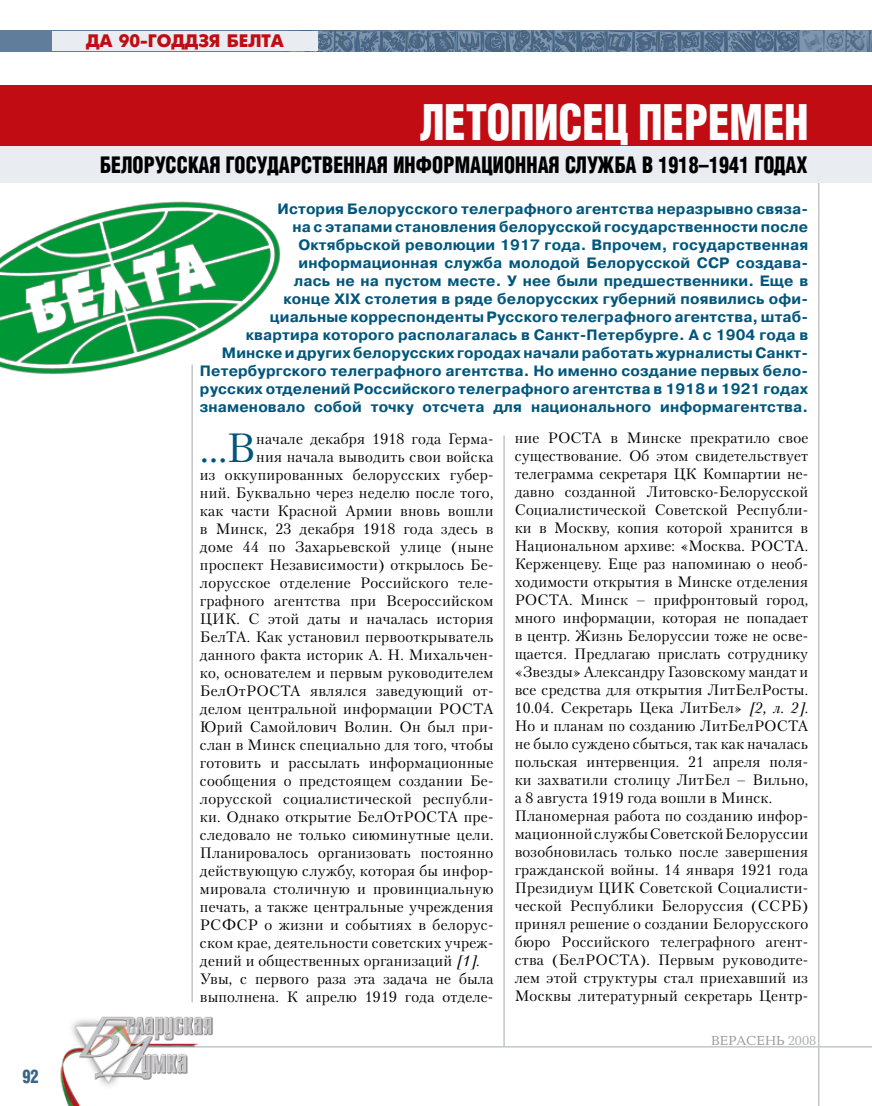
<style>
.page{position:relative;width:872px;height:1106px;background:#fff}
.page>*{position:absolute;margin:0;border:0;box-sizing:border-box;transform-origin:0 0}
.t1{font:700 47.85px "AG Letterica Cond L";color:#fff;scale:.9 1}
.t2{font:40.65px "Petersburg C";color:#00567b}
.t3{font:700 22.05px "AG Letterica Cond L";letter-spacing:.01em;color:#000;scale:.9 1}
.t4{font:18px "Futuris Extra C";color:#c10c13}
.t5{font:700 18px "AG Letterica Cond L";color:#386688;scale:.9 1}
.t6{font:15px/18px "Petersburg C";letter-spacing:.015em;color:#000}
.t7{font:700 15px/18px "Pragmatica C";letter-spacing:.01em;color:#00567b;text-align:right}
.t8{font:13.5px "Baltica C";color:#97979b}
.s1{font-style:italic}
.s2{color:#aeafb2}
</style>
<div class="page">
<img style="left:285px;top:30px;width:587px;height:1px">
<svg style="left:0;top:31px;width:871px;height:21px;background:#5f7995"></svg>
<div style="left:52px;top:31px;width:266px;height:20px;background:#e9ecf1"></div>
<hr style="left:146px;top:1046px;width:726px;height:1px;background:#c3c5c7">
<img style="left:60px;top:1002px;width:170px;height:104px">
<svg style="left:871px;top:31px;width:1px;height:21px"></svg>
<hr style="left:818px;top:176px;width:1px;height:930px;background:#c3c5c7">
<hr style="left:503px;top:435px;width:2px;height:611px;background:#c3c5c7">
<hr style="left:191px;top:365px;width:2px;height:637px;background:#c3c5c7">
<div style="left:0;top:85px;width:872px;height:61px;background:#c10c13"></div>
<div style="left:0;top:146px;width:871px;height:37px;background:#e9ecf1"></div>
<img style="left:0;top:201px;width:280px;height:177px">
<p class="t5" style="left:23px;top:1065px;width:20px">92</p>
<p class="t4" style="left:86px;top:31px;width:200px">Да 90-годдзя БелТА</p>
<h1 class="t1" style="left:420px;top:94px;width:433px">Летописец перемен</h1>
<h3 class="t3" style="left:100px;top:151px;width:787px">Белорусская государственная информационная служба в 1918ñ1941 годах</h3>
<p class="t7" style="left:200px;top:200px;width:610px">История Белорусского телеграфного агентства неразрывно связа-<br>на с этапами становления белорусской государственности после Октябрьской революции 1917 года. Впрочем, государственная информационная служба молодой Белорусской ССР создава-<br>лась не на пустом месте. У нее были предшественники. Еще в<br>конце XIX столетия в ряде белорусских губерний появились офи-<br>циальные корреспонденты Русского телеграфного агентства, штаб&shy;квартира которого располагалась в Санкт-Петербурге. А с 1904 года в Минске и других белорусских городах начали работать журналисты Санкт-Петербургского телеграфного агентства. Но именно создание первых бело&shy;русских отделений Российского телеграфного агентства в 1918 и 1921 годах знаменовало собой точку отсчета для национального информагентства.</p>
<h2 class="t2" style="left:200px;top:423px;width:57px">…В</h2>
<p class="t6" style="left:256px;top:429px;width:239px">начале декабря 1918 года Герма-</p>
<p class="t6" style="left:514px;top:428px;width:295px">ние РОСТА в Минске прекратило свое существование. Об этом свидетельствует телеграмма секретаря ЦК Компартии не&shy;давно созданной Литовско-Белорусской Социалистической Советской Республи&shy;ки в Москву, копия которой хранится в Национальном архиве: «Москва. РОСТА.<br>Керженцеву. Еще раз напоминаю о необ&shy;ходимости открытия в Минске отделения РОСТА. Минск – прифронтовый город, много информации, которая не попадает в центр. Жизнь Белоруссии тоже не осве&shy;щается. Предлагаю прислать сотруднику «Звезды» Александру Газовскому мандат и все средства для открытия ЛитБелРосты.<br>10.04. Секретарь Цека ЛитБел» <span class="s1">[2, л. 2].<br></span>Но и планам по созданию ЛитБелРОСТА не было суждено сбыться, так как началась польская интервенция. 21 апреля поля&shy;ки захватили столицу ЛитБел – Вильно, а 8 августа 1919 года вошли в Минск.<br>Планомерная работа по созданию инфор&shy;мационной службы Советской Белоруссии возобновилась только после завершения гражданской войны. 14 января 1921 года Президиум ЦИК Советской Социалисти&shy;ческой Республики Белоруссия (ССРБ) принял решение о создании Белорусского бюро Российского телеграфного агент&shy;ства (БелРОСТА). Первым руководите&shy;лем этой структуры стал приехавший из Москвы литературный секретарь Центр-</p>
<p class="t6" style="left:256px;top:447px;width:239px">ния начала выводить свои войска</p>
<p class="t6" style="left:200px;top:465px;width:295px">из оккупированных белорусских губер-</p>
<p class="t6" style="left:200px;top:483px;width:295px">ний. Буквально через неделю после того,</p>
<p class="t6" style="left:200px;top:501px;width:295px">как части Красной Армии вновь вошли</p>
<p class="t6" style="left:200px;top:519px;width:295px">в Минск, 23 декабря 1918 года здесь в</p>
<p class="t6" style="left:200px;top:537px;width:295px">доме 44 по Захарьевской улице (ныне</p>
<p class="t6" style="left:200px;top:555px;width:295px">проспект Независимости) открылось Бе-</p>
<p class="t6" style="left:200px;top:573px;width:295px">лорусское отделение Российского теле-</p>
<p class="t6" style="left:200px;top:591px;width:295px">графного агентства при Всероссийском</p>
<p class="t6" style="left:200px;top:609px;width:295px">ЦИК. С этой даты и началась история</p>
<p class="t6" style="left:200px;top:627px;width:295px">БелТА. Как установил первооткрыватель</p>
<p class="t6" style="left:200px;top:645px;width:295px">данного факта историк А. Н. Михальчен-</p>
<p class="t6" style="left:200px;top:663px;width:295px">ко, основателем и первым руководителем</p>
<p class="t6" style="left:200px;top:681px;width:295px">БелОтРОСТА являлся заведующий от-</p>
<p class="t6" style="left:200px;top:699px;width:295px">делом центральной информации РОСТА</p>
<p class="t6" style="left:200px;top:717px;width:295px">Юрий Самойлович Волин. Он был при-</p>
<p class="t6" style="left:200px;top:735px;width:295px">слан в Минск специально для того, чтобы</p>
<p class="t6" style="left:200px;top:753px;width:295px">готовить и рассылать информационные</p>
<p class="t6" style="left:200px;top:771px;width:295px">сообщения о предстоящем создании Бе-</p>
<p class="t6" style="left:200px;top:789px;width:295px">лорусской социалистической республи-</p>
<p class="t6" style="left:200px;top:807px;width:295px">ки. Однако открытие БелОтРОСТА пре-</p>
<p class="t6" style="left:200px;top:825px;width:295px">следовало не только сиюминутные цели.</p>
<p class="t6" style="left:200px;top:843px;width:295px">Планировалось организовать постоянно</p>
<p class="t6" style="left:200px;top:861px;width:295px">действующую службу, которая бы инфор-</p>
<p class="t6" style="left:200px;top:879px;width:295px">мировала столичную и провинциальную</p>
<p class="t6" style="left:200px;top:897px;width:295px">печать, а также центральные учреждения</p>
<p class="t6" style="left:200px;top:915px;width:295px">РСФСР о жизни и событиях в белорус-</p>
<p class="t6" style="left:200px;top:933px;width:295px">ском крае, деятельности советских учреж-</p>
<p class="t6" style="left:200px;top:951px;width:281px">дений и общественных организаций <span class="s1">[1]</span>.</p>
<p class="t6" style="left:200px;top:969px;width:295px">Увы, с первого раза эта задача не была</p>
<p class="t6" style="left:200px;top:987px;width:295px">выполнена. К апрелю 1919 года отделе-</p>
<p class="t8" style="left:711px;top:1033px;width:107px">ВЕРАСЕНЬ <span class="s2">2008</span></p>
</div>
